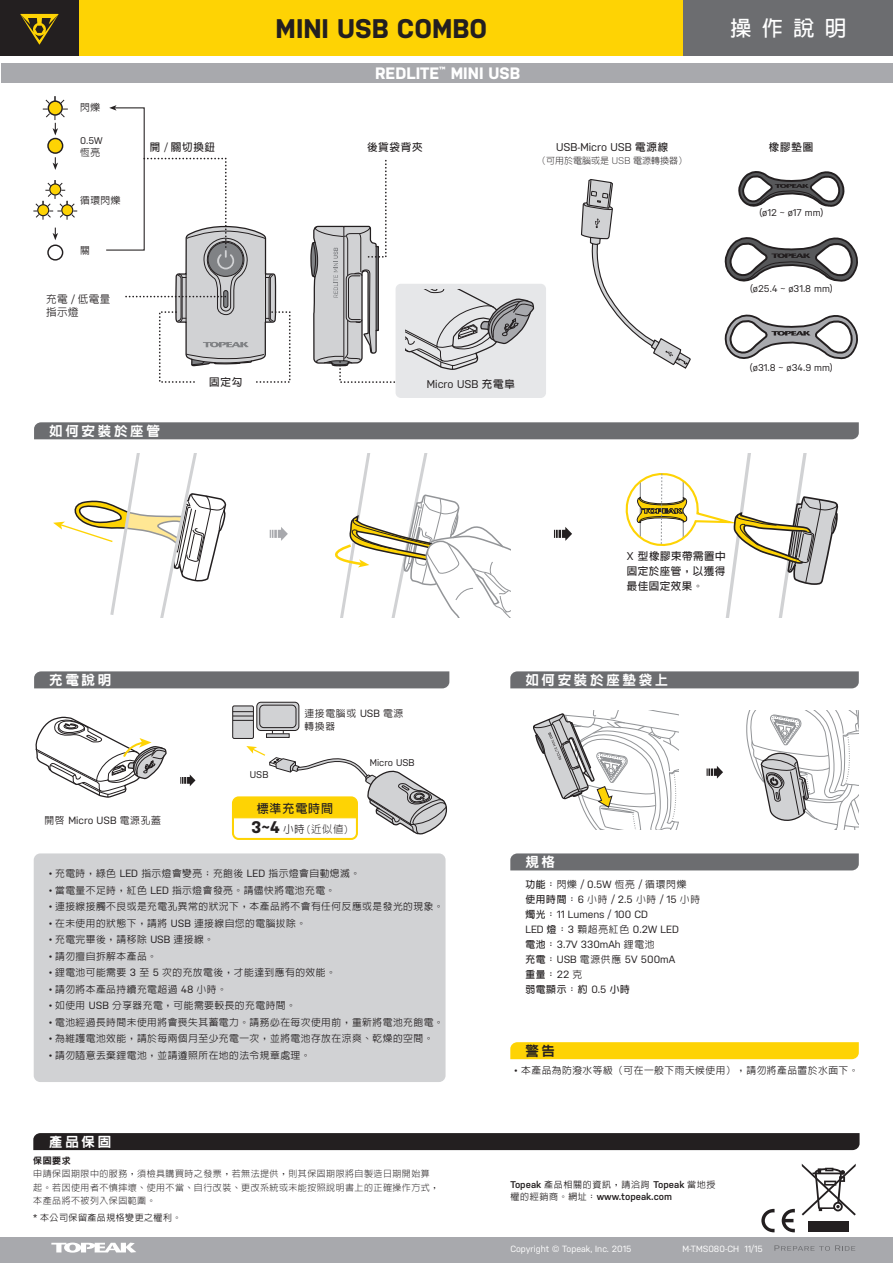
<style>
.page{position:relative;width:893px;height:1263px;background:#fff}
.page>*{position:absolute;margin:0;border:0;box-sizing:border-box;transform-origin:0 0}
.t1{font:700 26.85px "Nudista";color:#231f20}
.t2{font:700 21px "Lin Gothic";color:#fff}
.t3{font:700 16.5px "Nudista";color:#fff}
.t4{font:800 13.5px "Lin Gothic";letter-spacing:.2em;color:#fff}
.t5{font:800 13.5px "Lin Gothic";color:#231f20}
.t6{font:700 12px "Lin Gothic";letter-spacing:.075em;color:#231f20}
.t7{font:11.25px "Nudista";color:#231f20}
.t8{font:10.5px/15px "Nudista";color:#231f20}
.t9{font:700 10.5px/15px "Lin Gothic";letter-spacing:.05em;color:#231f20;text-align:justify}
.t10{font:300 10.5px "Lin Gothic";color:#231f20}
.t11{font:500 10.5px/12.6px "Lin Gothic";letter-spacing:.05em;color:#231f20}
.t12{font:500 9.75px "Lin Gothic";letter-spacing:.05em;color:#231f20}
.t13{font:9.75px "Nudista";color:#231f20}
.t14{font:600 9.75px "Nudista";color:#231f20}
.t15{font:700 9.75px/15px "Lin Gothic";letter-spacing:.075em;color:#231f20}
.t16{font:500 9.75px/12.8px "Lin Gothic";letter-spacing:.075em;color:#231f20}
.t17{font:300 9px/13.5px "Lin Gothic";letter-spacing:.05em;color:#231f20}
.t18{font:9px "Nudista";color:#fff}
.t19{font:500 9px "Lin Gothic";letter-spacing:.075em;color:#231f20}
.t20{font:300 9px "Lin Gothic";color:#231f20}
.t21{font:500 9px "Lin Gothic";letter-spacing:.05em;color:#231f20}
.t22{font:800 9px "Lin Gothic";color:#231f20}
.s1{font-family:"Nudista";font-weight:400}
.s2{font-family:"Lin Gothic";font-weight:700;font-size:10.5px}
.s3{font-family:"Nudista";font-size:9.75px}
.s4{font-family:"Nudista";font-weight:400;font-size:11.25px}
.s5{font-family:"Nudista";font-weight:400;font-size:10.5px}
.s6{font-family:"Lin Gothic";font-weight:500;font-size:9.75px}
.s7{font-family:"Nudista";font-weight:700;font-size:16.8px}
.s8{font-weight:500}
.s9{font-family:"Nudista";font-weight:600}
.s10{font-weight:700}
.s11{font-family:"Lin Gothic";font-weight:700;font-size:9.75px}
.s12{font-family:"Nudista";font-weight:600;font-size:9.75px}
.s13{font-family:"Lin Gothic";font-weight:500;font-size:9px}
</style>
<div class="page">
<div style="left:75px;top:0;width:610px;height:55px;background:#fed304"></div>
<div style="left:684px;top:0;width:209px;height:55px;background:#6c6d70"></div>
<div style="left:0;top:0;width:79px;height:55px;background:#231f20"></div>
<svg style="left:20px;top:14px;width:39px;height:31px"></svg>
<svg style="left:625px;top:454px;width:214px;height:164px"></svg>
<div style="left:34px;top:422px;width:825px;height:17px;background:#6c6d70"></div>
<div style="left:33px;top:1133px;width:827px;height:17px;background:#231f20"></div>
<svg style="left:761px;top:1209px;width:13px;height:23px"></svg>
<svg style="left:782px;top:1209px;width:13px;height:23px"></svg>
<div style="left:808px;top:1222px;width:41px;height:10px;background:#231f20"></div>
<svg style="left:802px;top:1164px;width:54px;height:51px"></svg>
<svg style="left:53px;top:228px;width:5px;height:12px"></svg>
<svg style="left:33px;top:180px;width:44px;height:40px"></svg>
<svg style="left:48px;top:245px;width:15px;height:15px"></svg>
<div style="left:47px;top:244px;width:16px;height:17px;border:1px solid #231f20;border-radius:50%"></div>
<svg style="left:53px;top:157px;width:5px;height:13px"></svg>
<svg style="left:48px;top:138px;width:15px;height:15px"></svg>
<div style="left:47px;top:138px;width:16px;height:16px;border:1px solid #231f20;border-radius:50%"></div>
<svg style="left:707px;top:766px;width:16px;height:12px"></svg>
<div style="left:1px;top:1237px;width:892px;height:26px;background:#a8a9ad"></div>
<svg style="left:51px;top:1242px;width:85px;height:10px"></svg>
<div style="left:510px;top:1042px;width:349px;height:17px;background:#fed304"></div>
<svg style="left:774px;top:1245px;width:81px;height:6px"></svg>
<div style="left:34px;top:853px;width:412px;height:229px;background:#d1d2d4;border-radius:7px"></div>
<div style="left:34px;top:671px;width:415px;height:17px;background:#6c6d70"></div>
<div style="left:510px;top:671px;width:349px;height:17px;background:#6c6d70"></div>
<svg style="left:180px;top:774px;width:15px;height:12px"></svg>
<div style="left:257px;top:702px;width:42px;height:28px;background:#d1d2d4;border-radius:4px"></div>
<div style="left:256px;top:702px;width:43px;height:29px;border:1px solid #231f20;border-radius:4px"></div>
<div style="left:259px;top:705px;width:37px;height:23px;border:1px solid #231f20;border-radius:4px"></div>
<svg style="left:266px;top:733px;width:24px;height:5px"></svg>
<div style="left:233px;top:706px;width:20px;height:32px;background:#d1d2d4;border-radius:2px"></div>
<div style="left:232px;top:705px;width:22px;height:34px;border:1px solid #231f20;border-radius:2px"></div>
<svg style="left:233px;top:711px;width:20px;height:10px"></svg>
<svg style="left:106px;top:105px;width:185px;height:278px"></svg>
<div style="left:396px;top:284px;width:150px;height:114px;background:#e6e7e9;border-radius:5px"></div>
<svg style="left:581px;top:179px;width:110px;height:190px"></svg>
<svg style="left:43px;top:96px;width:25px;height:39px"></svg>
<svg style="left:746px;top:710px;width:112px;height:120px"></svg>
<svg style="left:533px;top:710px;width:145px;height:120px"></svg>
<svg style="left:35px;top:716px;width:132px;height:82px"></svg>
<svg style="left:310px;top:159px;width:225px;height:225px"></svg>
<div style="left:510px;top:853px;width:349px;height:17px;background:#6c6d70"></div>
<svg style="left:270px;top:527px;width:18px;height:14px"></svg>
<svg style="left:554px;top:527px;width:18px;height:14px"></svg>
<svg style="left:53px;top:454px;width:173px;height:164px"></svg>
<svg style="left:335px;top:454px;width:176px;height:164px"></svg>
<div style="left:1px;top:63px;width:892px;height:20px;background:#a8a9ad"></div>
<svg style="left:724px;top:314px;width:134px;height:46px"></svg>
<svg style="left:724px;top:237px;width:134px;height:45px"></svg>
<svg style="left:738px;top:171px;width:107px;height:36px"></svg>
<svg style="left:235px;top:746px;width:213px;height:89px"></svg>
<div style="left:232px;top:796px;width:126px;height:44px;border:2px solid #fed304;border-radius:6px"></div>
<h1 class="t1" style="left:276px;top:9px;width:213px">MINI USB COMBO</h1>
<h2 class="t2" style="left:730px;top:18px;width:117px">操 作 說 明</h2>
<p class="t12" style="left:80px;top:103px;width:21px">閃爍</p>
<p class="t13" style="left:80px;top:134px;width:24px">0.5W</p>
<p class="t12" style="left:80px;top:148px;width:21px">恆亮</p>
<p class="t12" style="left:80px;top:195px;width:42px">循環閃爍</p>
<p class="t12" style="left:80px;top:246px;width:11px">關</p>
<p class="t11" style="left:46px;top:293px;width:66px">充電 <span class="s1">/</span> 低電量指示燈</p>
<h3 class="t3" style="left:375px;top:61px;width:147px">REDLITE<sup>™</sup> MINI USB</h3>
<p class="t9" style="left:150px;top:139px;width:67px">開 <span class="s1">/</span> 關切換鈕</p>
<p class="t9" style="left:367px;top:139px;width:57px">後貨袋背夾</p>
<p class="t9" style="left:209px;top:375px;width:35px">固定勾</p>
<p class="t7" style="left:427px;top:376px;width:89px">Micro USB <span class="s2">充電阜</span></p>
<h3 class="t4" style="left:49px;top:424px;width:112px">如何安裝於座管</h3>
<p class="t7" style="left:556px;top:139px;width:114px">USB-Micro USB <span class="s2">電源線</span></p>
<p class="t9" style="left:769px;top:139px;width:46px">橡膠墊圈</p>
<p class="t20" style="left:537px;top:157px;width:152px">（可用於電腦或是 <span class="s3">USB</span> 電源轉換器）</p>
<p class="t13" style="left:759px;top:205px;width:66px">(ø12 ~ ø17 mm)</p>
<p class="t13" style="left:750px;top:281px;width:84px">(ø25.4 ~ ø31.8 mm)</p>
<p class="t13" style="left:750px;top:361px;width:84px">(ø31.8 ~ ø34.9 mm)</p>
<p class="t9" style="left:627px;top:548px;width:100px"><span class="s4">X</span> 型橡膠束帶需置中固定於座管，以獲得最佳固定效果。</p>
<h3 class="t4" style="left:49px;top:673px;width:64px">充電說明</h3>
<h3 class="t4" style="left:525px;top:673px;width:145px">如何安裝於座墊袋上</h3>
<p class="t16" style="left:304px;top:707px;width:100px">連接電腦或 <span class="s5">USB</span> 電源轉換器</p>
<p class="t8" style="left:44px;top:812px;width:118px"><span class="s6">開啟</span> Micro USB <span class="s6">電源孔蓋</span></p>
<p class="t13" style="left:250px;top:767px;width:20px">USB</p>
<p class="t6" style="left:257px;top:803px;width:78px">標準充電時間</p>
<p class="t10" style="left:251px;top:824px;width:100px"><span class="s7">3~4</span> <span class="s8">小時</span>(近似值)</p>
<p class="t13" style="left:370px;top:755px;width:46px">Micro USB</p>
<p class="t12" style="left:49px;top:868px;width:312px"><span class="s1">•</span> 充電時，綠色 <span class="s5">LED</span> 指示燈會變亮；充飽後 <span class="s5">LED</span> 指示燈會自動熄滅。</p>
<p class="t12" style="left:49px;top:885px;width:288px"><span class="s1">•</span> 當電量不足時，紅色 <span class="s5">LED</span> 指示燈會發亮。請儘快將電池充電。</p>
<p class="t12" style="left:49px;top:901px;width:396px"><span class="s1">•</span> 連接線接觸不良或是充電孔異常的狀況下，本產品將不會有任何反應或是發光的現象。</p>
<p class="t12" style="left:49px;top:918px;width:258px"><span class="s1">•</span> 在未使用的狀態下，請將 <span class="s5">USB</span> 連接線自您的電腦拔除。</p>
<p class="t12" style="left:49px;top:934px;width:166px"><span class="s1">•</span> 充電完畢後，請移除 <span class="s5">USB</span> 連接線。</p>
<p class="t12" style="left:49px;top:951px;width:109px"><span class="s1">•</span> 請勿擅自拆解本產品。</p>
<p class="t12" style="left:49px;top:967px;width:288px"><span class="s1">•</span> 鋰電池可能需要 <span class="s5">3</span> 至 <span class="s5">5</span> 次的充放電後，才能達到應有的效能。</p>
<p class="t12" style="left:49px;top:984px;width:179px"><span class="s1">•</span> 請勿將本產品持續充電超過 <span class="s5">48</span> 小時。</p>
<p class="t12" style="left:49px;top:1000px;width:248px"><span class="s1">•</span> 如使用 <span class="s5">USB</span> 分享器充電，可能需要較長的充電時間。</p>
<p class="t12" style="left:49px;top:1017px;width:396px"><span class="s1">•</span> 電池經過長時間未使用將會喪失其蓄電力。請務必在每次使用前，重新將電池充飽電。</p>
<p class="t12" style="left:49px;top:1033px;width:386px"><span class="s1">•</span> 為維護電池效能，請於每兩個月至少充電一次，並將電池存放在涼爽、乾燥的空間。</p>
<p class="t12" style="left:49px;top:1050px;width:263px"><span class="s1">•</span> 請勿隨意丟棄鋰電池，並請遵照所在地的法令規章處理。</p>
<h3 class="t4" style="left:49px;top:1135px;width:64px">產品保固</h3>
<p class="t22" style="left:33px;top:1156px;width:39px">保固要求</p>
<p class="t17" style="left:33px;top:1167px;width:407px">申請保固期限中的服務，須檢具購買時之發票，若無法提供，則其保固期限將自製造日期開始算起。若因使用者不慎摔壞、使用不當、自行改裝、更改系統或未能按照說明書上的正確操作方式，本產品將不被列入保固範圍。</p>
<p class="t21" style="left:33px;top:1213px;width:150px"><span class="s9">*</span> 本公司保留產品規格變更之權利。</p>
<h3 class="t4" style="left:525px;top:855px;width:31px">規格</h3>
<p class="t12" style="left:525px;top:879px;width:163px"><span class="s10">功能：</span>閃爍 <span class="s5">/ 0.5W</span> 恆亮 <span class="s5">/</span> 循環閃爍</p>
<p class="t8" style="left:525px;top:891px;width:176px"><span class="s11">使用時間：</span>6 <span class="s6">小時</span> / 2.5 <span class="s6">小時</span> / 15 <span class="s6">小時</span><span class="s11">燭光：</span>11 Lumens / 100 CD<br>LED <span class="s11">燈：</span>3 <span class="s6">顆超亮紅色</span> 0.2W LED<br><span class="s11">電池：</span>3.7V 330mAh <span class="s6">鋰電池<br></span><span class="s11">充電：</span>USB <span class="s6">電源供應</span> 5V 500mA</p>
<p class="t15" style="left:525px;top:967px;width:106px">重量：<span class="s5">22</span> <span class="s8">克<br></span>弱電顯示：約 <span class="s5">0.5</span> 小時</p>
<h3 class="t5" style="left:525px;top:1044px;width:31px">警告</h3>
<p class="t12" style="left:514px;top:1065px;width:346px"><span class="s1">•</span> 本產品為防潑水等級（可在一般下雨天候使用），請勿將產品置於水面下。</p>
<p class="t19" style="left:510px;top:1180px;width:207px"><span class="s12">Topeak</span> 產品相關的資訊，請洽詢 <span class="s12">Topeak</span> 當地授</p>
<p class="t14" style="left:510px;top:1189px;width:163px"><span class="s13">權的經銷商。網址：</span>www.topeak.com</p>
<p class="t18" style="left:510px;top:1242px;width:123px">Copyright © Topeak, Inc. 2015</p>
<p class="t18" style="left:682px;top:1242px;width:82px">M-TMS080-CH 11/15</p>
</div>
